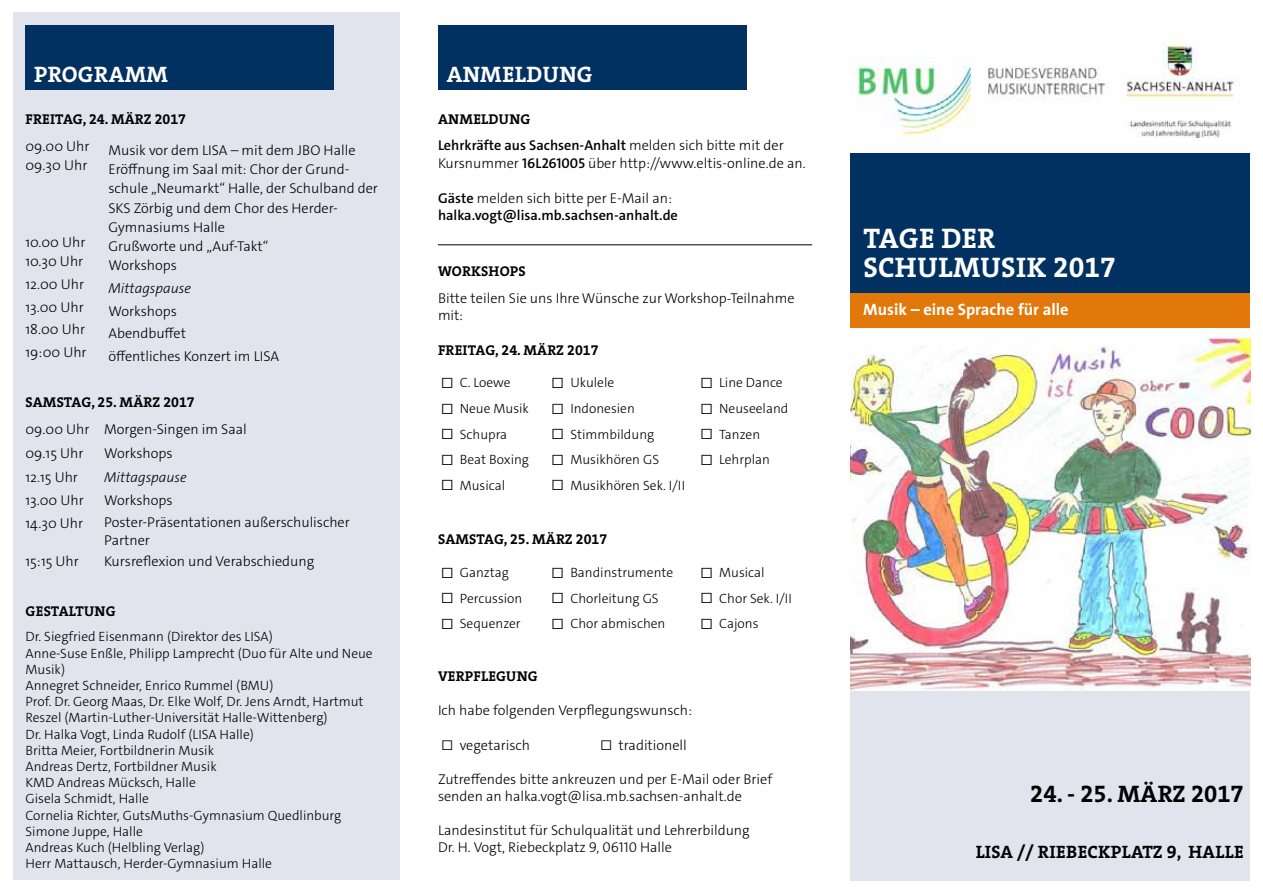
<style>
.page{position:relative;width:1263px;height:893px;background:#fff}
.page>*{position:absolute;margin:0;border:0;box-sizing:border-box;transform-origin:0 0}
.t1{font:700 28.5px/28.5px "The Serif B W7";letter-spacing:.015em;color:#fff}
.t2{font:700 24px "The Serif B W7";color:#000}
.t3{font:700 22.5px "The Serif B W7";letter-spacing:.015em;color:#fff}
.t4{font:700 18px "The Serif B W7";letter-spacing:.015em;color:#000}
.t5{font:700 16.5px "The Sans";color:#fff}
.t6{font:300 14.25px/17.1px "The Sans C4 s";color:#000}
.t7{font:300 14.25px/17.1px "The Sans";color:#000}
.t8{font:700 14.25px "The Serif B W7";letter-spacing:.015em;color:#000}
.t9{font:600 14.25px/17.1px "The Sans C4 s";color:#000}
.t10{font:italic 300 14.25px "The Sans C4 s";color:#000}
.t11{font:300 13.5px/16.2px "The Sans C4 s";color:#000}
.s1{font-family:"The Sans"}
.s2{font-weight:600}
.s3{font-weight:300}
.s4{font-size:15px}
.s5{font-family:"The Sans C4 s"}
</style>
<div class="page">
<div style="left:850px;top:153px;width:400px;height:727px;background:#e1e3ed"></div>
<div style="left:13px;top:13px;width:387px;height:867px;background:#e1e3ed"></div>
<div style="left:26px;top:26px;width:308px;height:64px;background:#003160"></div>
<img style="left:1126px;top:40px;width:114px;height:98px">
<div style="left:850px;top:153px;width:400px;height:140px;background:#003160"></div>
<div style="left:850px;top:293px;width:400px;height:34px;background:#e3780a"></div>
<div style="left:438px;top:26px;width:308px;height:64px;background:#003160"></div>
<img style="left:850px;top:328px;width:400px;height:363px">
<img style="left:850px;top:58px;width:256px;height:78px">
<hr style="left:438px;top:244px;width:374px;height:1px;background:#000">
<h3 class="t3" style="left:34px;top:59px;width:135px">PROGRAMM</h3>
<p class="t8" style="left:26px;top:110px;width:162px">FREITAG, 24. MÄRZ 2017</p>
<p class="t7" style="left:26px;top:137px;width:66px">09.00 Uhr</p>
<p class="t6" style="left:108px;top:141px;width:249px">Musik vor dem LISA – mit dem JBO Halle</p>
<p class="t7" style="left:26px;top:156px;width:63px">09.30 Uhr</p>
<p class="t6" style="left:108px;top:159px;width:271px;line-height:19.5px">Eröffnung im Saal mit: Chor der Grund&shy;schule „Neumarkt“ Halle, der Schulband der SKS Zörbig und dem Chor des Herder-Gymnasiums Halle</p>
<p class="t7" style="left:26px;top:234px;width:61px">10.00 Uhr</p>
<p class="t6" style="left:108px;top:238px;width:161px">Grußworte und „Auf-Takt“</p>
<p class="t7" style="left:26px;top:253px;width:59px">10.30 Uhr</p>
<p class="t6" style="left:108px;top:257px;width:70px">Workshops</p>
<p class="t7" style="left:26px;top:276px;width:60px">12.00 Uhr</p>
<p class="t10" style="left:108px;top:279px;width:84px">Mittagspause</p>
<p class="t7" style="left:26px;top:298px;width:60px">13.00 Uhr</p>
<p class="t6" style="left:108px;top:302px;width:70px">Workshops</p>
<p class="t7" style="left:26px;top:321px;width:61px">18.00 Uhr</p>
<p class="t6" style="left:108px;top:325px;width:79px">Abendbuffet</p>
<p class="t7" style="left:26px;top:344px;width:63px">19:00 Uhr</p>
<p class="t6" style="left:108px;top:348px;width:172px">öffentliches Konzert im LISA</p>
<p class="t8" style="left:26px;top:392px;width:171px">SAMSTAG, 25. MÄRZ 2017</p>
<p class="t6" style="left:26px;top:421px;width:223px"><span class="s1">09.00 Uhr</span> Morgen-Singen im Saal</p>
<p class="t7" style="left:26px;top:445px;width:59px">09.15 Uhr</p>
<p class="t6" style="left:104px;top:444px;width:70px">Workshops</p>
<p class="t7" style="left:26px;top:469px;width:54px">12.15 Uhr</p>
<p class="t10" style="left:104px;top:468px;width:84px">Mittagspause</p>
<p class="t7" style="left:26px;top:492px;width:60px">13.00 Uhr</p>
<p class="t6" style="left:104px;top:491px;width:70px">Workshops</p>
<p class="t7" style="left:26px;top:514px;width:59px">14.30 Uhr</p>
<p class="t6" style="left:104px;top:514px;width:247px">Poster-Präsentationen außerschulischer<br>Partner</p>
<p class="t7" style="left:26px;top:553px;width:55px">15:15 Uhr</p>
<p class="t6" style="left:104px;top:553px;width:212px">Kursreflexion und Verabschiedung</p>
<p class="t8" style="left:26px;top:602px;width:91px">GESTALTUNG</p>
<p class="t11" style="left:26px;top:629px;width:349px">Dr. Siegfried Eisenmann (Direktor des LISA)<br>Anne-Suse Enßle, Philipp Lamprecht (Duo für Alte und Neue Musik)<br>Annegret Schneider, Enrico Rummel (BMU)<br>Prof. Dr. Georg Maas, Dr. Elke Wolf, Dr. Jens Arndt, Hartmut Reszel (Martin-Luther-Universität Halle-Wittenberg)<br>Dr. Halka Vogt, Linda Rudolf (LISA Halle)<br>Britta Meier, Fortbildnerin Musik<br>Andreas Dertz, Fortbildner Musik<br>KMD Andreas Mücksch, Halle<br>Gisela Schmidt, Halle<br>Cornelia Richter, GutsMuths-Gymnasium Quedlinburg Simone Juppe, Halle<br>Andreas Kuch (Helbling Verlag)<br>Herr Mattausch, Herder-Gymnasium Halle</p>
<h3 class="t3" style="left:447px;top:59px;width:147px">ANMELDUNG</h3>
<p class="t8" style="left:438px;top:110px;width:94px">ANMELDUNG</p>
<p class="t6" style="left:438px;top:137px;width:369px"><span class="s2">Lehrkräfte aus Sachsen-Anhalt</span> melden sich bitte mit der<br>Kursnummer <span class="s2">16L261005</span> über http://www.eltis-online.de an.</p>
<p class="t9" style="left:438px;top:189px;width:241px">Gäste <span class="s3">melden sich bitte per E-Mail an: </span>halka.vogt@lisa.mb.sachsen-anhalt.de</p>
<p class="t8" style="left:438px;top:262px;width:81px">WORKSHOPS</p>
<p class="t7" style="left:438px;top:289px;width:358px">Bitte teilen Sie uns Ihre Wünsche zur Workshop-Teilnahme mit:</p>
<p class="t8" style="left:438px;top:340px;width:162px">FREITAG, 24. MÄRZ 2017</p>
<p class="t11" style="left:441px;top:375px;width:71px"><span class="s4">□</span> C. Loewe</p>
<p class="t11" style="left:551px;top:375px;width:65px"><span class="s4">□</span> Ukulele</p>
<p class="t11" style="left:700px;top:375px;width:84px"><span class="s4">□</span> Line Dance</p>
<p class="t11" style="left:441px;top:400px;width:90px"><span class="s4">□</span> Neue Musik</p>
<p class="t11" style="left:551px;top:400px;width:85px"><span class="s4">□</span> Indonesien</p>
<p class="t11" style="left:700px;top:400px;width:90px"><span class="s4">□</span> Neuseeland</p>
<p class="t11" style="left:441px;top:426px;width:68px"><span class="s4">□</span> Schupra</p>
<p class="t11" style="left:551px;top:426px;width:105px"><span class="s4">□</span> Stimmbildung</p>
<p class="t11" style="left:700px;top:426px;width:62px"><span class="s4">□</span> Tanzen</p>
<p class="t11" style="left:441px;top:451px;width:90px"><span class="s4">□</span> Beat Boxing</p>
<p class="t11" style="left:551px;top:451px;width:109px"><span class="s4">□</span> Musikhören GS</p>
<p class="t11" style="left:700px;top:451px;width:71px"><span class="s4">□</span> Lehrplan</p>
<p class="t11" style="left:441px;top:477px;width:66px"><span class="s4">□</span> Musical</p>
<p class="t11" style="left:551px;top:477px;width:135px"><span class="s4">□</span> Musikhören Sek. I/II</p>
<p class="t8" style="left:438px;top:530px;width:171px">SAMSTAG, 25. MÄRZ 2017</p>
<p class="t11" style="left:441px;top:565px;width:70px"><span class="s4">□</span> Ganztag</p>
<p class="t11" style="left:551px;top:565px;width:123px"><span class="s4">□</span> Bandinstrumente</p>
<p class="t11" style="left:700px;top:565px;width:66px"><span class="s4">□</span> Musical</p>
<p class="t11" style="left:441px;top:590px;width:83px"><span class="s4">□</span> Percussion</p>
<p class="t11" style="left:551px;top:590px;width:109px"><span class="s4">□</span> Chorleitung GS</p>
<p class="t11" style="left:700px;top:590px;width:93px"><span class="s4">□</span> Chor Sek. I/II</p>
<p class="t11" style="left:441px;top:616px;width:82px"><span class="s4">□</span> Sequenzer</p>
<p class="t11" style="left:551px;top:616px;width:116px"><span class="s4">□</span> Chor abmischen</p>
<p class="t11" style="left:700px;top:616px;width:60px"><span class="s4">□</span> Cajons</p>
<p class="t8" style="left:438px;top:667px;width:101px">VERPFLEGUNG</p>
<p class="t6" style="left:438px;top:702px;width:256px">Ich habe folgenden Verpflegungswunsch:</p>
<p class="t6" style="left:441px;top:736px;width:91px">□ vegetarisch</p>
<p class="t6" style="left:600px;top:736px;width:88px">□ traditionell</p>
<p class="t6" style="left:438px;top:771px;width:336px">Zutreffendes bitte ankreuzen und per E-Mail oder Brief senden an halka.vogt@lisa.mb.sachsen-anhalt.de</p>
<p class="t6" style="left:438px;top:822px;width:313px">Landesinstitut für Schulqualität und Lehrerbildung<br>Dr. H. Vogt, Riebeckplatz 9, 06110 Halle</p>
<h1 class="t1" style="left:863px;top:224px;width:254px">TAGE DER<br>SCHULMUSIK 2017</h1>
<p class="t5" style="left:863px;top:299px;width:207px">Musik <span class="s5">–</span> eine Sprache für alle</p>
<h2 class="t2" style="left:1030px;top:778px;width:215px">24. - 25. MÄRZ 2017</h2>
<h3 class="t4" style="left:975px;top:840px;width:270px">LISA // RIEBECKPLATZ 9, HALLE</h3>
</div>
